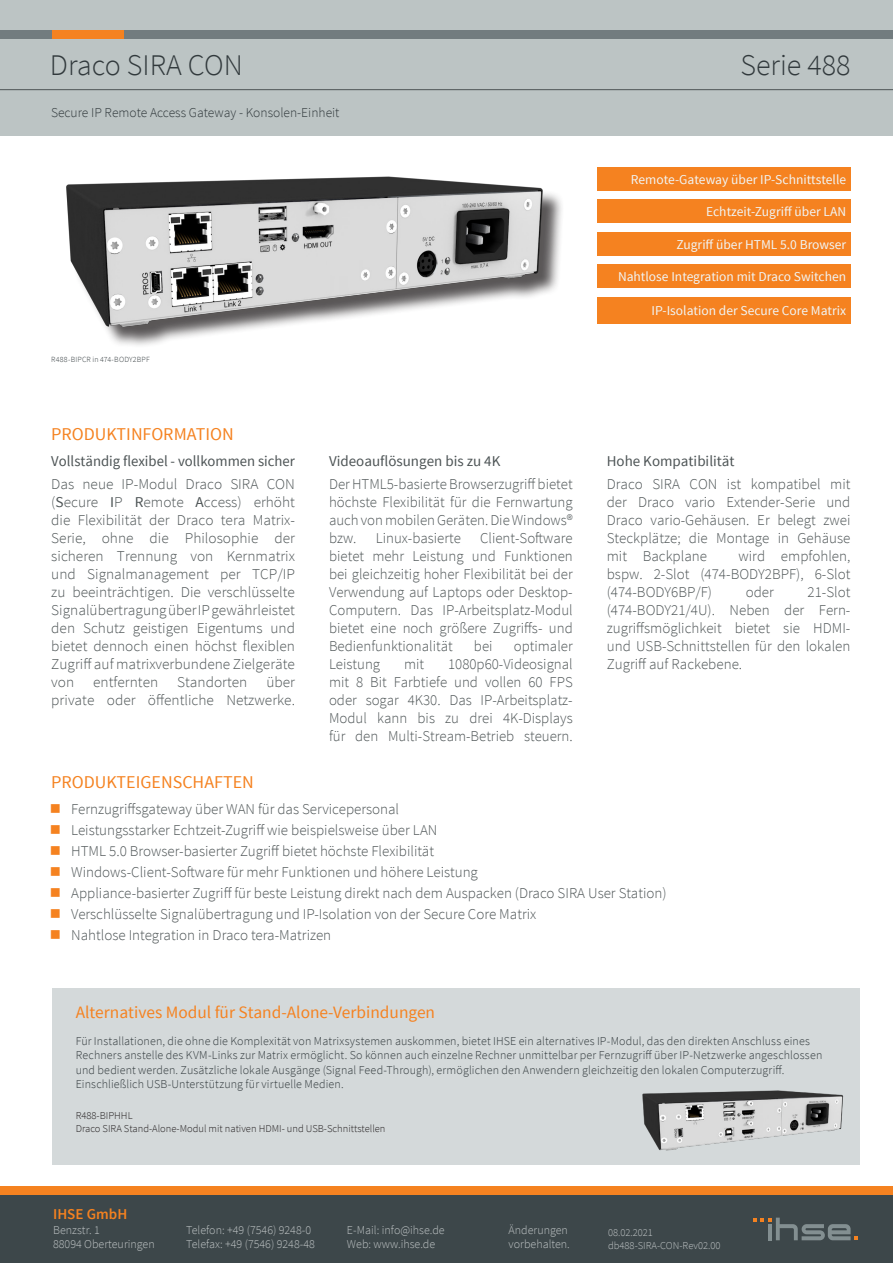
<style>
.page{position:relative;width:893px;height:1263px;background:#fff}
.page>*{position:absolute;margin:0;border:0;box-sizing:border-box;transform-origin:0 0}
.t1{font:300 30px "Source Sans Pro";color:#31393c}
.t2{font:18px "Source Sans Pro";color:#f58220}
.Text_normal_Fließtex{font:17.4px "Source Sans Pro";color:#f58220}
.t3{font:300 15px/18px "Source Sans Pro";color:#4d5455;text-align:justify}
.t4{font:15px "Source Sans Pro";color:#4d5455}
.t5{font:600 15px "Source Sans Pro";letter-spacing:.005em;color:#f58220}
.t6{font:13.5px "Source Sans Pro";color:#f1f5f5}
.t7{font:300 13.5px "Source Sans Pro";color:#31393c}
.Aufzählungszeichen{font:300 12px/14.4px "Source Sans Pro";letter-spacing:.01em;color:#31393c}
.t8{font:300 12px/14.4px "Source Sans Pro";color:#c0c5c6}
.Text_Tables{font:300 10.5px "Source Sans Pro";color:#231f20}
.t9{font:300 10.5px/12.6px "Source Sans Pro";color:#c0c5c6}
.t10{font:300 7.8px "Source Sans Pro";letter-spacing:.015em;color:#31393c}
.s1{font-weight:400}
</style>
<div class="page">
<div style="left:0;top:0;width:893px;height:135px;background:#bcc4c4"></div>
<div style="left:119px;top:30px;width:774px;height:8px;background:#727c7f"></div>
<div style="left:51px;top:30px;width:72px;height:8px;background:#f58220"></div>
<div style="left:0;top:30px;width:51px;height:8px;background:#727c7f"></div>
<hr style="left:0;top:89px;width:893px;height:1px;background:#4d5455">
<div style="left:0;top:1195px;width:893px;height:68px;background:#3d474a"></div>
<svg style="left:753px;top:1217px;width:105px;height:23px"></svg>
<div style="left:0;top:1186px;width:893px;height:9px;background:#f58220"></div>
<div style="left:597px;top:297px;width:253px;height:26px;background:#f58220"></div>
<div style="left:597px;top:232px;width:253px;height:24px;background:#f58220"></div>
<div style="left:597px;top:200px;width:253px;height:23px;background:#f58220"></div>
<div style="left:597px;top:167px;width:253px;height:23px;background:#f58220"></div>
<div style="left:597px;top:264px;width:253px;height:24px;background:#f58220"></div>
<img style="left:66px;top:176px;width:496px;height:169px">
<div style="left:52px;top:988px;width:808px;height:176px;background:#d4d9da"></div>
<img style="left:642px;top:1090px;width:202px;height:61px">
<h1 class="t1" style="left:50px;top:47px;width:194px">Draco SIRA CON</h1>
<h1 class="t7" style="left:51px;top:105px;width:290px">Secure IP Remote Access Gateway - Konsolen-Einheit</h1>
<p class="t10" style="left:51px;top:355px;width:100px">R488-BIPCR in 474-BODY2BPF</p>
<p class="t2" style="left:51px;top:423px;width:184px">PRODUKTINFORMATION</p>
<p class="t4" style="left:51px;top:452px;width:245px">Vollständig flexibel - vollkommen sicher</p>
<p class="t3" style="left:51px;top:475px;width:245px">Das neue IP-Modul Draco SIRA CON (<span class="s1">S</span>ecure <span class="s1">I</span>P <span class="s1">R</span>emote <span class="s1">A</span>ccess) erhöht die Flexibilität der Draco tera Matrix-Serie, ohne die Philosophie der sicheren Trennung von Kernmatrix und Signalmanagement per TCP/IP zu beeinträchtigen. Die verschlüsselte Signalübertragung über IP gewährleistet den Schutz geistigen Eigentums und bietet dennoch einen höchst flexiblen Zugriff auf matrixverbundene Zielgeräte von</p>
<p class="t3" style="left:93px;top:673px;width:67px">entfernten</p>
<p class="t3" style="left:177px;top:673px;width:72px">Standorten</p>
<p class="t3" style="left:51px;top:673px;width:245px;text-align:right">über<br>private oder öffentliche Netzwerke.</p>
<p class="t2" style="left:51px;top:771px;width:204px">PRODUKTEIGENSCHAFTEN</p>
<p class="t4" style="left:329px;top:452px;width:173px">Videoauflösungen bis zu 4K</p>
<p class="t3" style="left:329px;top:475px;width:245px">Der HTML5-basierte Browserzugriff bietet höchste Flexibilität für die Fernwartung auch von mobilen Geräten. Die Windows® bzw.</p>
<p class="t3" style="left:329px;top:529px;width:245px;text-indent:151px">Client-Software bietet mehr Leistung und Funktionen bei gleichzeitig hoher Flexibilität bei der Verwendung auf Laptops oder Desktop-Computern. Das IP-Arbeitsplatz-Modul bietet eine noch größere Zugriffs- und Bedienfunktionalität</p>
<p class="t3" style="left:376px;top:529px;width:87px">Linux-basierte</p>
<p class="t3" style="left:474px;top:637px;width:20px">bei</p>
<p class="t3" style="left:514px;top:637px;width:60px">optimaler</p>
<p class="t3" style="left:329px;top:655px;width:245px;text-indent:119px">1080p60-Videosignal mit 8 Bit Farbtiefe und vollen 60 FPS oder sogar 4K30. Das IP-Arbeitsplatz-Modul kann bis zu drei 4K-Displays für den Multi-Stream-Betrieb steuern.</p>
<p class="t3" style="left:329px;top:655px;width:53px">Leistung</p>
<p class="t3" style="left:404px;top:655px;width:22px">mit</p>
<h1 class="t1" style="left:740px;top:47px;width:112px">Serie 488</h1>
<p class="t6" style="left:631px;top:171px;width:217px">Remote-Gateway über IP-Schnittstelle</p>
<p class="t6" style="left:706px;top:204px;width:142px">Echtzeit-Zugriff über LAN</p>
<p class="t6" style="left:676px;top:236px;width:171px">Zugriff über HTML 5.0 Browser</p>
<p class="t6" style="left:618px;top:269px;width:230px">Nahtlose Integration mit Draco Switchen</p>
<p class="t6" style="left:651px;top:302px;width:196px">IP-Isolation der Secure Core Matrix</p>
<p class="t4" style="left:607px;top:452px;width:129px">Hohe Kompatibilität</p>
<p class="t3" style="left:607px;top:475px;width:245px">Draco SIRA CON ist kompatibel mit der Draco vario Extender-Serie und Draco vario-Gehäusen. Er belegt zwei Steckplätze; die Montage in Gehäuse mit Backplane</p>
<p class="t3" style="left:607px;top:547px;width:245px;text-indent:132px">wird empfohlen, bspw. 2-Slot (474-BODY2BPF), 6-Slot (474-BODY6BP/F)</p>
<p class="t3" style="left:607px;top:583px;width:245px;text-indent:201px">21-Slot (474-BODY21/4U). Neben der Fern&shy;zugriffsmöglichkeit bietet sie HDMI&shy;und USB-Schnittstellen für den lokalen Zugriff auf Rackebene.</p>
<p class="t3" style="left:746px;top:583px;width:30px">oder</p>
<p class="t3" style="left:71px;top:800px;width:329px">Fernzugriffsgateway über WAN für das Servicepersonal</p>
<p class="t3" style="left:71px;top:821px;width:368px">Leistungsstarker Echtzeit-Zugriff wie beispielsweise über LAN</p>
<p class="t3" style="left:71px;top:842px;width:364px">HTML 5.0 Browser-basierter Zugriff bietet höchste Flexibilität</p>
<p class="t3" style="left:71px;top:863px;width:408px">Windows-Client-Software für mehr Funktionen und höhere Leistung</p>
<p class="t3" style="left:71px;top:884px;width:597px">Appliance-basierter Zugriff für beste Leistung direkt nach dem Auspacken (Draco SIRA User Station)</p>
<p class="t3" style="left:71px;top:905px;width:467px">Verschlüsselte Signalübertragung und IP-Isolation von der Secure Core Matrix</p>
<p class="t3" style="left:71px;top:926px;width:262px">Nahtlose Integration in Draco tera-Matrizen</p>
<p class="Text_normal_Fließtex" style="left:76px;top:1001px;width:361px">Alternatives Modul für Stand-Alone-Verbindungen</p>
<p class="Aufzählungszeichen" style="left:76px;top:1034px;width:748px">Für Installationen, die ohne die Komplexität von Matrixsystemen auskommen, bietet IHSE ein alternatives IP-Modul, das den direkten Anschluss eines Rechners anstelle des KVM-Links zur Matrix ermöglicht. So können auch einzelne Rechner unmittelbar per Fernzugriff über IP-Netzwerke angeschlossen und bedient werden. Zusätzliche lokale Ausgänge (Signal Feed-Through), ermöglichen den Anwendern gleichzeitig den lokalen Computerzugriff.<br>Einschließlich USB-Unterstützung für virtuelle Medien.</p>
<p class="Text_Tables" style="left:76px;top:1109px;width:58px">R488-BIPHHL</p>
<p class="Text_Tables" style="left:76px;top:1122px;width:311px">Draco SIRA Stand-Alone-Modul mit nativen HDMI- und USB-Schnittstellen</p>
<p class="t5" style="left:53px;top:1204px;width:76px">IHSE GmbH</p>
<p class="t8" style="left:53px;top:1222px;width:103px">Benzstr. 1<br>88094 Oberteuringen</p>
<p class="t8" style="left:186px;top:1222px;width:130px">Telefon: +49 (7546) 9248-0<br>Telefax: +49 (7546) 9248-48</p>
<p class="t8" style="left:347px;top:1222px;width:99px">E-Mail: info@ihse.de<br>Web: www.ihse.de</p>
<p class="t8" style="left:509px;top:1222px;width:63px">Änderungen vorbehalten.</p>
<p class="t9" style="left:608px;top:1226px;width:114px">08.02.2021 db488-SIRA-CON-Rev02.00</p>
</div>
